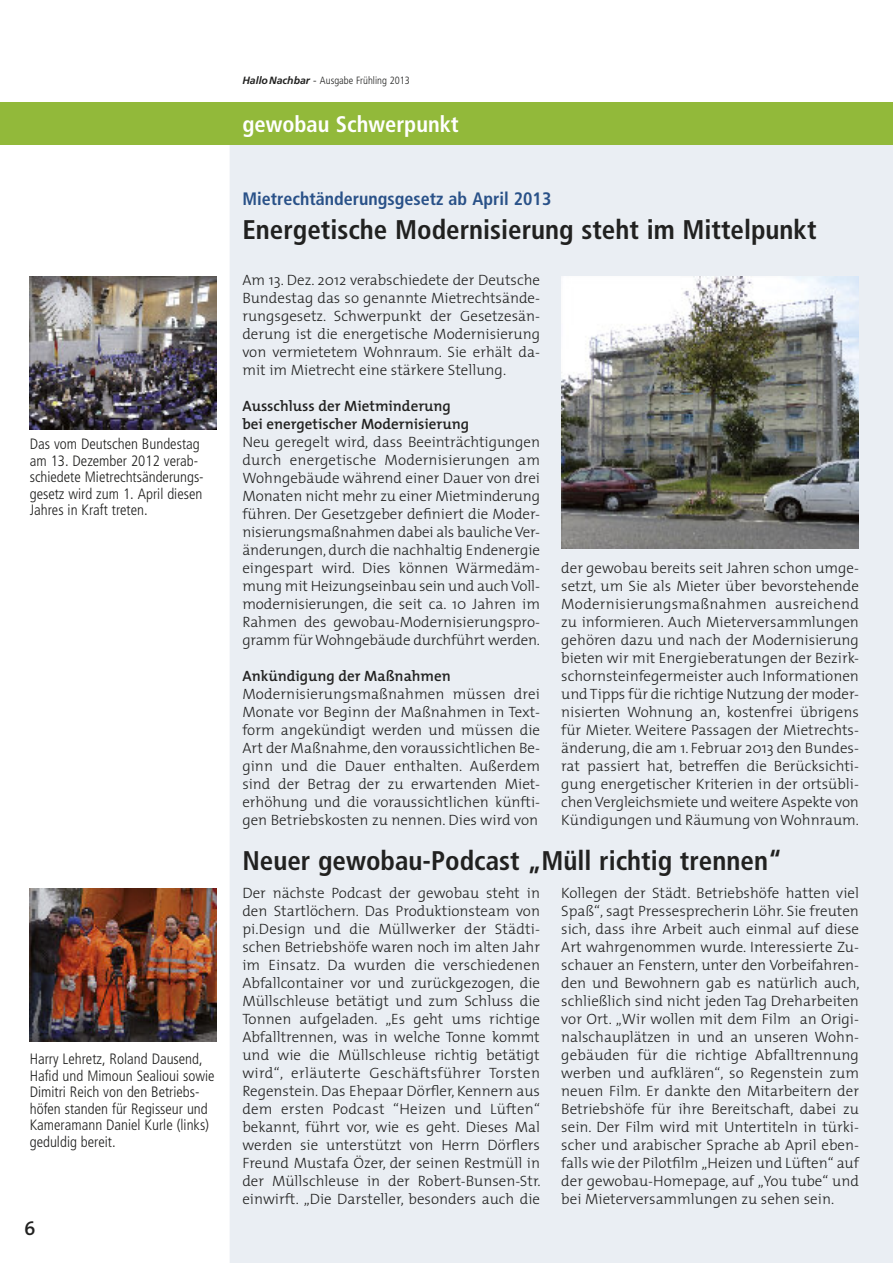
<style>
.page{position:relative;width:893px;height:1263px;background:#fff}
.page>*{position:absolute;margin:0;border:0;box-sizing:border-box;transform-origin:0 0}
.t1{font:700 condensed 27px "Frutiger LT Std";color:#212120}
.t2{font:700 condensed 22.5px "Frutiger LT Std";color:#fff}
.t3{font:600 19.5px "T Mix";color:#212120}
.t4{font:700 condensed 18px "Frutiger LT Std";color:#295188}
.t5{font:300 15px/18px "T Mix";color:#212120;text-align:justify}
.t6{font:300 condensed 15px/16.5px "Frutiger LT Std";color:#212120}
.t7{font:600 15px/18px "T Mix";color:#212120}
.t8{font:300 condensed 10.5px "Frutiger LT Std";color:#212120}
.s1{font-weight:700;font-style:italic;font-stretch:normal}
.s2{font-stretch:normal}
</style>
<div class="page">
<div style="left:230px;top:145px;width:663px;height:1118px;background:#eaeef3"></div>
<div style="left:0;top:102px;width:893px;height:43px;background:#92b93a"></div>
<img style="left:561px;top:276px;width:298px;height:273px">
<img style="left:30px;top:276px;width:187px;height:153px">
<img style="left:30px;top:888px;width:187px;height:154px">
<p class="t6" style="left:30px;top:437px;width:175px">Das vom Deutschen Bundestag am 13. Dezember 2012 verab&shy;schiedete Mietrechtsänderungs&shy;gesetz wird zum 1. April diesen<br>Jahres in Kraft treten.</p>
<p class="t6" style="left:30px;top:1052px;width:186px">Harry Lehretz, Roland Dausend,<br>Hafid und Mimoun Sealioui sowie<br>Dimitri Reich von den Betriebs&shy;höfen standen für Regisseur und<br>Kameramann Daniel Kurle (links) geduldig bereit.</p>
<h3 class="t3" style="left:24px;top:1222px;width:13px">6</h3>
<p class="t8" style="left:242px;top:77px;width:169px"><span class="s1">HalloNachbar</span> <span class="s2">-</span> Ausgabe Frühling 2013</p>
<h2 class="t2" style="left:242px;top:115px;width:218px">gewobau Schwerpunkt</h2>
<p class="t4" style="left:242px;top:191px;width:310px">Mietrechtänderungsgesetz ab April 2013</p>
<h1 class="t1" style="left:242px;top:219px;width:576px">Energetische Modernisierung steht im Mittelpunkt</h1>
<p class="t5" style="left:242px;top:273px;width:299px">Am 13. Dez. 2012 verabschiedete der Deutsche Bundestag das so genannte Mietrechtsände&shy;rungsgesetz. Schwerpunkt der Gesetzesän&shy;derung ist die energetische Modernisierung von vermietetem Wohnraum. Sie erhält da&shy;mit im Mietrecht eine stärkere Stellung.</p>
<p class="t7" style="left:242px;top:399px;width:228px">Ausschluss der Mietminderung bei energetischer Modernisierung</p>
<p class="t5" style="left:242px;top:435px;width:299px">Neu geregelt wird, dass Beeinträchtigungen durch energetische Modernisierungen am Wohngebäude während einer Dauer von drei Monaten nicht mehr zu einer Mietminderung führen. Der Gesetzgeber definiert die Moder&shy;nisierungsmaßnahmen dabei als bauliche Ver&shy;änderungen, durch die nachhaltig Endenergie eingespart wird. Dies können Wärmedäm&shy;mung mit Heizungseinbau sein und auchVoll&shy;modernisierungen, die seit ca. 10 Jahren im Rahmen des gewobau-Modernisierungspro&shy;gramm für Wohngebäude durchführt werden.</p>
<p class="t7" style="left:242px;top:669px;width:210px">Ankündigung der Maßnahmen</p>
<p class="t5" style="left:242px;top:687px;width:299px">Modernisierungsmaßnahmen müssen drei Monate vor Beginn der Maßnahmen in Text&shy;form angekündigt werden und müssen die Art der Maßnahme, den voraussichtlichen Be&shy;ginn und die Dauer enthalten. Außerdem sind der Betrag der zu erwartenden Miet&shy;erhöhung und die voraussichtlichen künfti&shy;gen Betriebskosten zu nennen. Dies wird von</p>
<p class="t5" style="left:561px;top:561px;width:299px">der gewobau bereits seit Jahren schon umge&shy;setzt, um Sie als Mieter über bevorstehende Modernisierungsmaßnahmen ausreichend zu informieren. Auch Mieterversammlungen gehören dazu und nach der Modernisierung bieten wir mit Energieberatungen der Bezirk&shy;schornsteinfegermeister auch Informationen und Tipps für die richtige Nutzung der moder&shy;nisierten Wohnung an, kostenfrei übrigens für Mieter. Weitere Passagen der Mietrechts&shy;änderung, die am 1. Februar 2013 den Bundes&shy;rat passiert hat, betreffen die Berücksichti&shy;gung energetischer Kriterien in der ortsübli&shy;chen Vergleichsmiete und weitere Aspekte von Kündigungen und Räumung von Wohnraum.</p>
<h1 class="t1" style="left:242px;top:850px;width:541px">Neuer gewobau-Podcast „Müll richtig trennen“</h1>
<p class="t5" style="left:242px;top:886px;width:300px">Der nächste Podcast der gewobau steht in den Startlöchern. Das Produktionsteam von pi.Design und die Müllwerker der Städti&shy;schen Betriebshöfe waren noch im alten Jahr im Einsatz. Da wurden die verschiedenen Abfallcontainer vor und zurückgezogen, die Müllschleuse betätigt und zum Schluss die Tonnen aufgeladen. „Es geht ums richtige Abfalltrennen, was in welche Tonne kommt und wie die Müllschleuse richtig betätigt wird“, erläuterte Geschäftsführer Torsten Regenstein. Das Ehepaar Dörfler, Kennern aus dem ersten Podcast “Heizen und Lüften“ bekannt, führt vor, wie es geht. Dieses Mal werden sie unterstützt von Herrn Dörflers Freund Mustafa Özer, der seinen Restmüll in der Müllschleuse in der Robert-Bunsen-Str. einwirft. „Die Darsteller, besonders auch die</p>
<p class="t5" style="left:561px;top:886px;width:300px">Kollegen der Städt. Betriebshöfe hatten viel Spaß“, sagt Pressesprecherin Löhr. Sie freuten sich, dass ihre Arbeit auch einmal auf diese Art wahrgenommen wurde. Interessierte Zu&shy;schauer an Fenstern, unter den Vorbeifahren&shy;den und Bewohnern gab es natürlich auch, schließlich sind nicht jeden Tag Dreharbeiten vor Ort. „Wir wollen mit dem Film an Origi&shy;nalschauplätzen in und an unseren Wohn&shy;gebäuden für die richtige Abfalltrennung werben und aufklären“, so Regenstein zum neuen Film. Er dankte den Mitarbeitern der Betriebshöfe für ihre Bereitschaft, dabei zu sein. Der Film wird mit Untertiteln in türki&shy;scher und arabischer Sprache ab April eben&shy;falls wie der Pilotfilm „Heizen und Lüften“ auf der gewobau-Homepage, auf „You tube“ und bei Mieterversammlungen zu sehen sein.</p>
</div>
